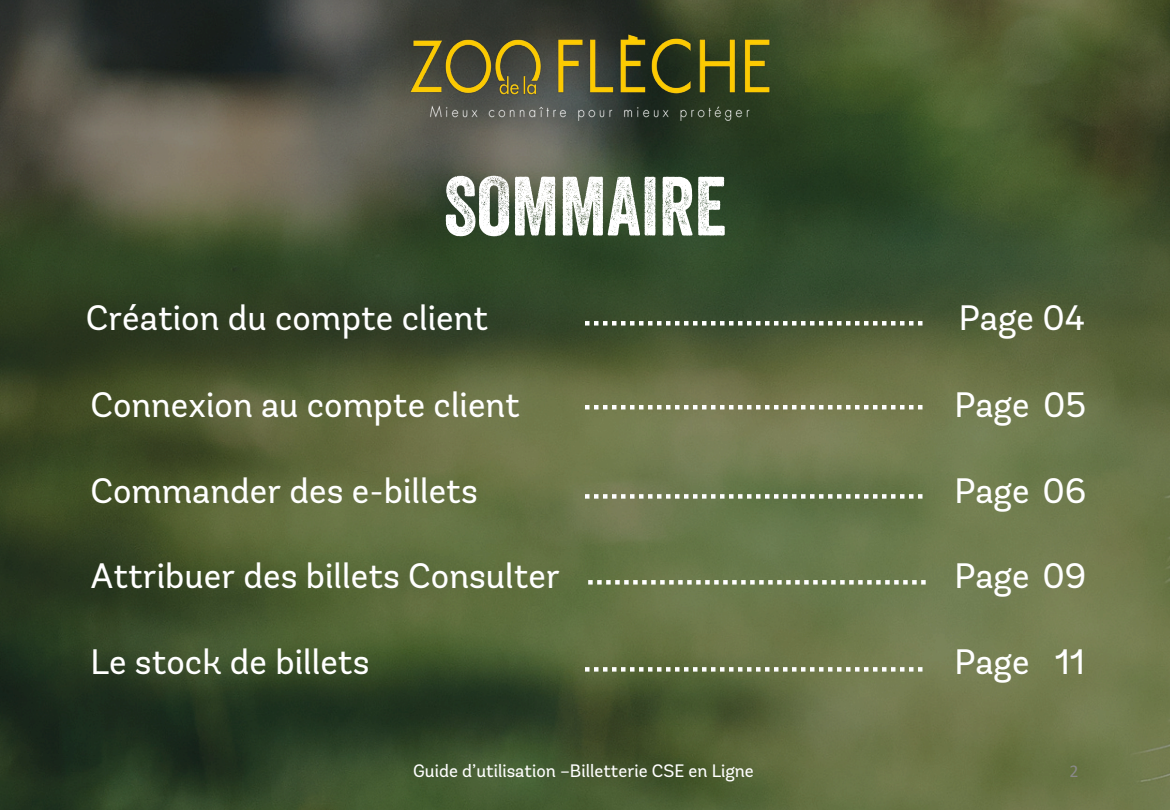
<style>
.page{position:relative;width:1170px;height:810px;background:#fff}
.page>*{position:absolute;margin:0;border:0;box-sizing:border-box;transform-origin:0 0}
.t1{font:81px "Veneer";color:#fff}
.t2{font:35.25px "Andes";color:#fff}
.t3{font:18px "Andes";color:#fff}
.t4{font:18px "Calibri";color:#898989}
</style>
<div class="page">
<img style="left:0;top:0;width:1170px;height:810px">
<img style="left:409px;top:33px;width:361px;height:87px">
<svg style="left:585px;top:321px;width:337px;height:5px"></svg>
<svg style="left:585px;top:405px;width:337px;height:5px"></svg>
<svg style="left:585px;top:494px;width:337px;height:5px"></svg>
<svg style="left:588px;top:580px;width:338px;height:5px"></svg>
<svg style="left:585px;top:667px;width:337px;height:5px"></svg>
<p class="t1" style="left:443px;top:177px;width:284px">SOMMAIRE</p>
<h1 class="t2" style="left:86px;top:304px;width:404px">Création du compte client</h1>
<h2 class="t2" style="left:959px;top:304px;width:128px">Page 04</h2>
<h2 class="t2" style="left:90px;top:391px;width:431px">Connexion au compte client</h2>
<h2 class="t2" style="left:954px;top:391px;width:134px">Page 05</h2>
<h2 class="t2" style="left:90px;top:476px;width:389px">Commander des e-billets</h2>
<h2 class="t2" style="left:954px;top:476px;width:134px">Page 06</h2>
<h2 class="t2" style="left:90px;top:562px;width:471px">Attribuer des billets Consulter</h2>
<h2 class="t2" style="left:954px;top:562px;width:134px">Page 09</h2>
<h2 class="t2" style="left:90px;top:647px;width:281px">Le stock de billets</h2>
<h2 class="t2" style="left:954px;top:647px;width:132px">Page 11</h2>
<p class="t3" style="left:413px;top:763px;width:342px">Guide d’utilisation –Billetterie CSE en Ligne</p>
<h2 class="t4" style="left:1069px;top:763px;width:11px">2</h2>
</div>
